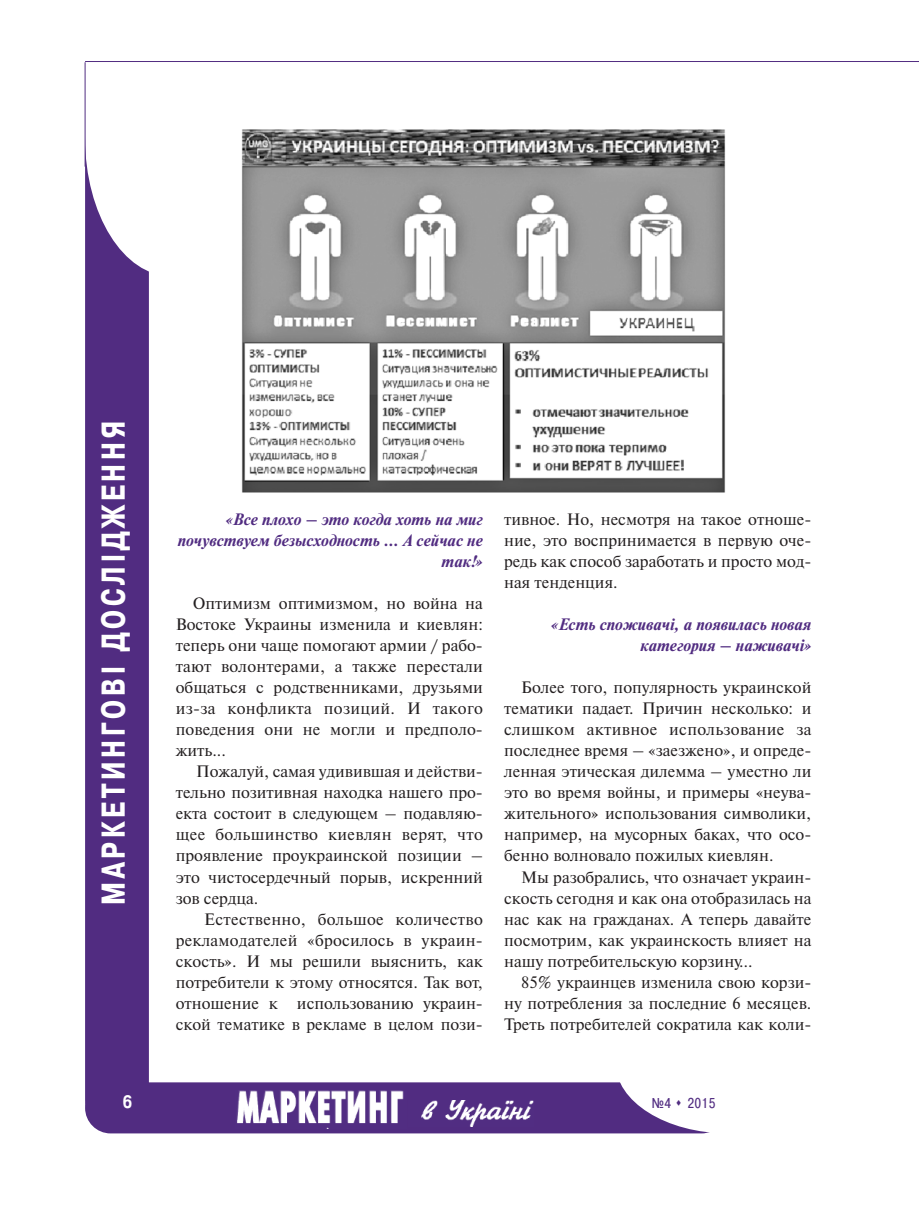
<style>
.page{position:relative;width:919px;height:1217px;background:#fff}
.page>*{position:absolute;margin:0;border:0;box-sizing:border-box;transform-origin:0 0}
.t1{font:700 33px "Pragmatica Cond C";letter-spacing:.13em;color:#fff;scale:.9 1}
.t2{font:700 18px "Pragmatica Cond C";color:#fff}
.t3{font:16.5px/21px "Newton C";color:#231f20;text-align:justify}
.t4{font:italic 700 16.5px/21px "Newton C";color:#512c81;text-align:right}
.t5{font:14.25px "Pragmatica Cond C";color:#512c81}
</style>
<div class="page">
<div style="left:85px;top:112px;width:64px;height:1019px;background:#512c81;border-radius:32px"></div>
<div style="left:85px;top:1082px;width:642px;height:51px;background:#512c81;border-radius:26px"></div>
<img style="left:236px;top:1090px;width:168px;height:38px">
<img style="left:421px;top:1100px;width:112px;height:26px">
<div style="left:85px;top:0;width:172px;height:276px;background:#fff;border-radius:50%"></div>
<div style="left:615px;top:991px;width:226px;height:142px;background:#fff;border-radius:50%"></div>
<hr style="left:85px;top:62px;width:1px;height:104px;background:#512c81">
<hr style="left:85px;top:61px;width:833px;height:1px;background:#512c81">
<img style="left:241px;top:129px;width:485px;height:364px">
<h1 class="t1" style="left:94px;top:904px;width:539px;rotate:-90deg">МАРКЕТИНГОВІ ДОСЛІДЖЕННЯ</h1>
<p class="t4" style="left:178px;top:509px;width:306px">«Все плохо – это когда хоть на миг почувствуем безысходность … А сейчас не так!»</p>
<p class="t3" style="left:176px;top:593px;width:309px;text-indent:17px">Оптимизм оптимизмом, но война на Востоке Украины изменила и киевлян: теперь они чаще помогают армии / рабо&shy;тают волонтерами, а также перестали общаться с родственниками, друзьями из-за конфликта позиций. И такого поведения они не могли и предполо&shy;жить...</p>
<p class="t3" style="left:176px;top:761px;width:309px;text-indent:20px">Пожалуй, самая удивившая и действи&shy;тельно позитивная находка нашего про&shy;екта состоит в следующем – подавляю&shy;щее большинство киевлян верят, что проявление проукраинской позиции – это чистосердечный порыв, искренний зов сердца.</p>
<p class="t3" style="left:176px;top:908px;width:309px;text-indent:28px">Естественно, большое количество рекламодателей «бросилось в украин&shy;скость». И мы решили выяснить, как потребители к этому относятся. Так вот, отношение к использованию украин&shy;ской тематике в рекламе в целом пози-</p>
<p class="t3" style="left:504px;top:509px;width:309px">тивное. Но, несмотря на такое отноше&shy;ние, это воспринимается в первую оче&shy;редь как способ заработать и просто мод&shy;ная тенденция.</p>
<p class="t4" style="left:550px;top:614px;width:262px">«Есть споживачі, а появилась новая категория – наживачі»</p>
<p class="t3" style="left:504px;top:677px;width:309px;text-indent:17px">Более того, популярность украинской тематики падает. Причин несколько: и слишком активное использование за последнее время – «заезжено», и опреде&shy;ленная этическая дилемма – уместно ли это во время войны, и примеры «неува&shy;жительного» использования символики, например, на мусорных баках, что осо&shy;бенно волновало пожилых киевлян.</p>
<p class="t3" style="left:504px;top:866px;width:309px;text-indent:17px">Мы разобрались, что означает украин&shy;скость сегодня и как она отобразилась на нас как на гражданах. А теперь давайте посмотрим, как украинскость влияет на нашу потребительскую корзину…</p>
<p class="t3" style="left:504px;top:971px;width:309px;text-indent:17px">85% украинцев изменила свою корзи&shy;ну потребления за последние 6 месяцев.<br>Треть потребителей сократила как коли-</p>
<p class="t2" style="left:123px;top:1090px;width:11px">6</p>
<p class="t5" style="left:652px;top:1093px;width:65px">№4 ▲ 2015</p>
</div>
